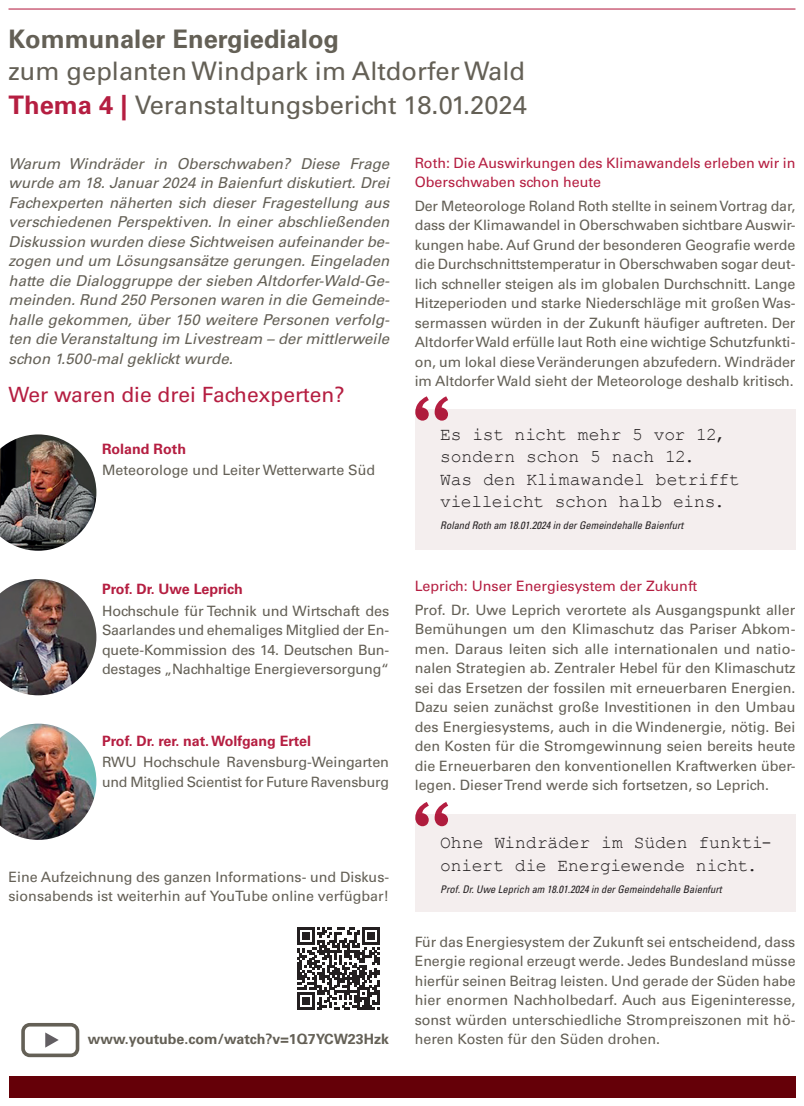
<style>
.page{position:relative;width:804px;height:1106px;background:#fff}
.page>*{position:absolute;margin:0;border:0;box-sizing:border-box;transform-origin:0 0}
.t1{font:108px "Andale Mono";color:#b51e41}
.t2{font:25.5px/34.5px "Univers LT Std";color:#646056}
.t3{font:700 25.5px "Univers LT Std";color:#646056}
.t4{font:21px "Univers LT Std";color:#b51e41}
.t5{font:18px/22.5px "Courier New";letter-spacing:-.01em;color:#231f20}
.t6{font:italic 15px/19.5px "Univers LT Std";color:#646056;text-align:justify}
.t7{font:14.25px/19.5px "Univers LT Std";color:#646056;text-align:justify}
.t8{font:14.25px/18.9px "Univers LT Std";color:#b51e41}
.t9{font:700 14.25px "Univers LT Std";color:#b51e41}
.t10{font:700 14.25px "Univers LT Std";color:#646056}
.t11{font:italic condensed 10.5px "Univers LT Std";color:#231f20}
.s1{font-weight:700;color:#b51e41}
</style>
<div class="page">
<hr style="left:9px;top:9px;width:786px;height:1px;background:#b51e41">
<div style="left:9px;top:1076px;width:786px;height:21px;background:#650008"></div>
<div style="left:415px;top:409px;width:380px;height:141px;background:#f4eeee"></div>
<div style="left:415px;top:814px;width:380px;height:97px;background:#f4eeee"></div>
<img style="left:0;top:434px;width:96px;height:116px">
<img style="left:0;top:579px;width:96px;height:116px">
<img style="left:0;top:723px;width:96px;height:117px">
<div style="left:21px;top:1022px;width:58px;height:35px;border:4px solid #646056;border-radius:7px"></div>
<svg style="left:45px;top:1032px;width:14px;height:15px"></svg>
<svg style="left:297px;top:927px;width:82px;height:82px"></svg>
<h2 class="t3" style="left:9px;top:24px;width:332px">Kommunaler Energiedialog</h2>
<h2 class="t2" style="left:9px;top:54px;width:520px">zum geplanten Windpark im Altdorfer Wald<br><span class="s1">Thema 4 |</span> Veranstaltungsbericht 18.01.2024</h2>
<p class="t6" style="left:9px;top:154px;width:382px">Warum Windräder in Oberschwaben? Diese Frage wurde am 18. Januar 2024 in Baienfurt diskutiert. Drei Fachexperten näherten sich dieser Fragestellung aus verschiedenen Perspektiven. In einer abschließenden Diskussion wurden diese Sichtweisen aufeinander be&shy;zogen und um Lösungsansätze gerungen. Eingeladen hatte die Dialoggruppe der sieben Altdorfer-Wald-Ge&shy;meinden. Rund 250 Personen waren in die Gemeinde&shy;halle gekommen, über 150 weitere Personen verfolg&shy;ten die Veranstaltung im Livestream – der mittlerweile schon 1.500-mal geklickt wurde.</p>
<h3 class="t4" style="left:9px;top:382px;width:338px">Wer waren die drei Fachexperten?</h3>
<p class="t9" style="left:102px;top:440px;width:85px">Roland Roth</p>
<p class="t7" style="left:102px;top:460px;width:274px">Meteorologe und Leiter Wetterwarte Süd</p>
<p class="t9" style="left:102px;top:581px;width:142px">Prof. Dr. Uwe Leprich</p>
<p class="t7" style="left:102px;top:601px;width:289px">Hochschule für Technik und Wirtschaft des Saarlandes und ehemaliges Mitglied der En&shy;quete-Kommission des 14. Deutschen Bun&shy;destages „Nachhaltige Energieversorgung“</p>
<p class="t9" style="left:102px;top:732px;width:210px">Prof. Dr. rer. nat. Wolfgang Ertel</p>
<p class="t7" style="left:102px;top:752px;width:288px">RWU Hochschule Ravensburg-Weingarten und Mitglied Scientist for Future Ravensburg</p>
<p class="t7" style="left:9px;top:867px;width:382px">Eine Aufzeichnung des ganzen Informations- und Diskus&shy;sionsabends ist weiterhin auf YouTube online verfügbar!</p>
<p class="t10" style="left:88px;top:1031px;width:303px">www.youtube.com/watch?v=1Q7YCW23Hzk</p>
<p class="t8" style="left:415px;top:154px;width:382px">Roth: Die Auswirkungen des Klimawandels erleben wir in<br>Oberschwaben schon heute</p>
<p class="t7" style="left:415px;top:196px;width:382px">Der Meteorologe Roland Roth stellte in seinem Vortrag dar, dass der Klimawandel in Oberschwaben sichtbare Auswir&shy;kungen habe. Auf Grund der besonderen Geografie werde die Durchschnittstemperatur in Oberschwaben sogar deut&shy;lich schneller steigen als im globalen Durchschnitt. Lange Hitzeperioden und starke Niederschläge mit großen Was&shy;sermassen würden in der Zukunft häufiger auftreten. Der Altdorfer Wald erfülle laut Roth eine wichtige Schutzfunkti&shy;on, um lokal diese Veränderungen abzufedern. Windräder im Altdorfer Wald sieht der Meteorologe deshalb kritisch.</p>
<p class="t5" style="left:440px;top:422px;width:301px">Es ist nicht mehr 5 vor 12, sondern schon 5 nach 12.<br>Was den Klimawandel betrifft vielleicht schon halb eins.</p>
<p class="t11" style="left:440px;top:519px;width:245px">Roland Roth am 18.01.2024 in der Gemeindehalle Baienfurt</p>
<h1 class="t1" style="left:400px;top:365px;width:66px">“</h1>
<p class="t8" style="left:415px;top:576px;width:284px">Leprich: Unser Energiesystem der Zukunft</p>
<p class="t7" style="left:415px;top:600px;width:382px">Prof. Dr. Uwe Leprich verortete als Ausgangspunkt aller Bemühungen um den Klimaschutz das Pariser Abkom&shy;men. Daraus leiten sich alle internationalen und natio&shy;nalen Strategien ab. Zentraler Hebel für den Klimaschutz sei das Ersetzen der fossilen mit erneuerbaren Energien.<br>Dazu seien zunächst große Investitionen in den Umbau des Energiesystems, auch in die Windenergie, nötig. Bei den Kosten für die Stromgewinnung seien bereits heute die Erneuerbaren den konventionellen Kraftwerken über&shy;legen. Dieser Trend werde sich fortsetzen, so Leprich.</p>
<h1 class="t1" style="left:400px;top:770px;width:66px">“</h1>
<p class="t5" style="left:440px;top:831px;width:333px">Ohne Windräder im Süden funkti&shy;oniert die Energiewende nicht.</p>
<p class="t11" style="left:440px;top:882px;width:283px">Prof. Dr. Uwe Leprich am 18.01.2024 in der Gemeindehalle Baienfurt</p>
<p class="t7" style="left:415px;top:931px;width:382px">Für das Energiesystem der Zukunft sei entscheidend, dass Energie regional erzeugt werde. Jedes Bundesland müsse hierfür seinen Beitrag leisten. Und gerade der Süden habe hier enormen Nachholbedarf. Auch aus Eigeninteresse, sonst würden unterschiedliche Strompreiszonen mit hö&shy;heren Kosten für den Süden drohen.</p>
</div>
